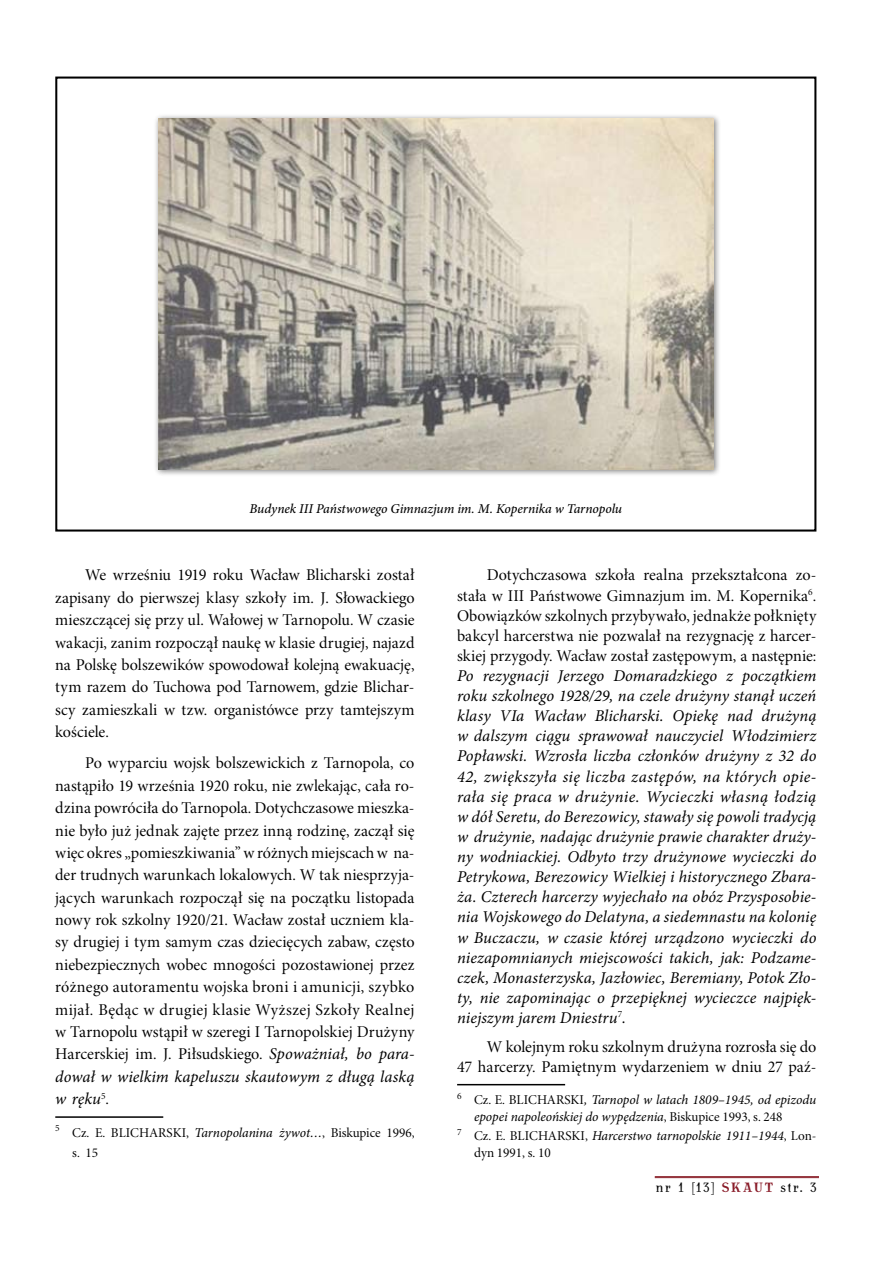
<style>
.page{position:relative;width:893px;height:1263px;background:#fff}
.page>*{position:absolute;margin:0;border:0;box-sizing:border-box;transform-origin:0 0}
.t1{font:16.5px/22.4px "Minion Pro Subh";color:#000;text-align:justify}
.t2{font:italic 16.5px/20.1px "Minion Pro";color:#000}
.t3{font:italic 13.5px/16.2px "Minion Pro";letter-spacing:-.005em;color:#000}
.t4{font:13.5px/19.8px "Minion Pro Subh";color:#000}
.t5{font:italic 500 13.5px "Minion Pro";letter-spacing:-.005em;color:#000}
.t6{font:13.5px "Antykwa Torunska Cond";letter-spacing:.125em;color:#000}
.s1{font-family:"Minion Pro";font-style:italic}
.s2{font-family:"Minion Pro Subh";font-style:normal}
.s3{font-weight:700;color:#891b28}
</style>
<div class="page">
<hr style="left:655px;top:1176px;width:164px;height:1px;background:#891e28">
<hr style="left:655px;top:1177px;width:164px;height:1px;background:#891e28">
<div style="left:55px;top:77px;width:761px;height:454px;border:2px solid #000"></div>
<hr style="left:55px;top:1116px;width:108px;height:2px;background:#000">
<hr style="left:457px;top:1084px;width:108px;height:1px;background:#000">
<div style="left:154px;top:113px;width:573px;height:370px;background:#000;opacity:.5"></div>
<img style="left:158px;top:119px;width:555px;height:351px">
<p class="t5" style="left:249px;top:500px;width:374px">Budynek III Państwowego Gimnazjum im. M. Kopernika w Tarnopolu</p>
<p class="t1" style="left:55px;top:564px;width:361px;text-indent:30px">We wrześniu 1919 roku Wacław Blicharski został zapisany do pierwszej klasy szkoły im. J. Słowackiego mieszczącej się przy ul. Wałowej w Tarnopolu. W czasie wakacji, zanim rozpoczął naukę w klasie drugiej, najazd na Polskę bolszewików spowodował kolejną ewakuację, tym razem do Tuchowa pod Tarnowem, gdzie Blichar&shy;scy zamieszkali w tzw. organistówce przy tamtejszym kościele.</p>
<p class="t1" style="left:55px;top:752px;width:361px;text-indent:30px">Po wyparciu wojsk bolszewickich z Tarnopola, co nastąpiło 19 września 1920 roku, nie zwlekając, cała ro&shy;dzina powróciła do Tarnopola. Dotychczasowe mieszka&shy;nie było już jednak zajęte przez inną rodzinę, zaczął się więc okres „pomieszkiwania” w różnych miejscach w na&shy;der trudnych warunkach lokalowych. W tak niesprzyja&shy;jących warunkach rozpoczął się na początku listopada nowy rok szkolny 1920/21. Wacław został uczniem kla&shy;sy drugiej i tym samym czas dziecięcych zabaw, często niebezpiecznych wobec mnogości pozostawionej przez różnego autoramentu wojska broni i amunicji, szybko mijał. Będąc w drugiej klasie Wyższej Szkoły Realnej w Tarnopolu wstąpił w szeregi I Tarnopolskiej Drużyny Harcerskiej im. J. Piłsudskiego. <span class="s1">Spoważniał, bo para-</span></p>
<p class="t2" style="left:55px;top:1065px;width:361px;line-height:22.4px">dował w wielkim kapeluszu skautowym z długą laską w ręku<sup>5</sup><span class="s2">.</span></p>
<p class="t4" style="left:72px;top:1123px;width:344px;text-indent:-17px"><sup>5</sup> Cz. E. Blicharski, <span class="s1">Tarnopolanina żywot…</span>, Biskupice 1996, s. 15</p>
<p class="t1" style="left:457px;top:566px;width:361px;line-height:20.1px;text-indent:30px">Dotychczasowa szkoła realna przekształcona zo&shy;stała w III Państwowe Gimnazjum im. M. Kopernika<sup>6</sup>.<br>Obowiązków szkolnych przybywało, jednakże połknięty bakcyl harcerstwa nie pozwalał na rezygnację z harcer&shy;skiej przygody. Wacław został zastępowym, a następnie:</p>
<p class="t2" style="left:457px;top:666px;width:361px;text-align:justify">Po rezygnacji Jerzego Domaradzkiego z początkiem roku szkolnego 1928/29, na czele drużyny stanął uczeń klasy VIa Wacław Blicharski. Opiekę nad drużyną w dalszym ciągu sprawował nauczyciel Włodzimierz Popławski. Wzrosła liczba członków drużyny z 32 do 42, zwiększyła się liczba zastępów, na których opie&shy;rała się praca w drużynie. Wycieczki własną łodzią w dół Seretu, do Berezowicy, stawały się powoli tradycją w drużynie, nadając drużynie prawie charakter druży&shy;ny wodniackiej. Odbyto trzy drużynowe wycieczki do Petrykowa, Berezowicy Wielkiej i historycznego Zbara&shy;ża. Czterech harcerzy wyjechało na obóz Przysposobie&shy;nia Wojskowego do Delatyna, a siedemnastu na kolonię w Buczaczu, w czasie której urządzono wycieczki do niezapomnianych miejscowości takich, jak: Podzame&shy;czek, Monasterzyska, Jazłowiec, Beremiany, Potok Zło&shy;ty, nie zapominając o przepięknej wycieczce najpięk&shy;niejszym jarem Dniestru<sup>7</sup>.</p>
<p class="t1" style="left:457px;top:1037px;width:361px;line-height:20.1px;text-align:right">W kolejnym roku szkolnym drużyna rozrosła się do<br>47 harcerzy. Pamiętnym wydarzeniem w dniu 27 paź-</p>
<p class="t3" style="left:474px;top:1092px;width:344px;text-indent:-17px"><sup>6</sup> <span class="s2">Cz. E. Blicharski</span>, Tarnopol w latach 1809–1945, od epizodu epopei napoleońskiej do wypędzenia<span class="s2">, Biskupice 1993, s. 248</span></p>
<p class="t3" style="left:457px;top:1128px;width:361px"><sup>7</sup> <span class="s2">Cz. E. Blicharski,</span> Harcerstwo tarnopolskie 1911–1944<span class="s2">, Lon-</span></p>
<p class="t4" style="left:474px;top:1143px;width:78px">dyn 1991, s. 10</p>
<p class="t6" style="left:656px;top:1177px;width:162px">nr 1 [13] <span class="s3">SKAUT</span> str. 3</p>
</div>
